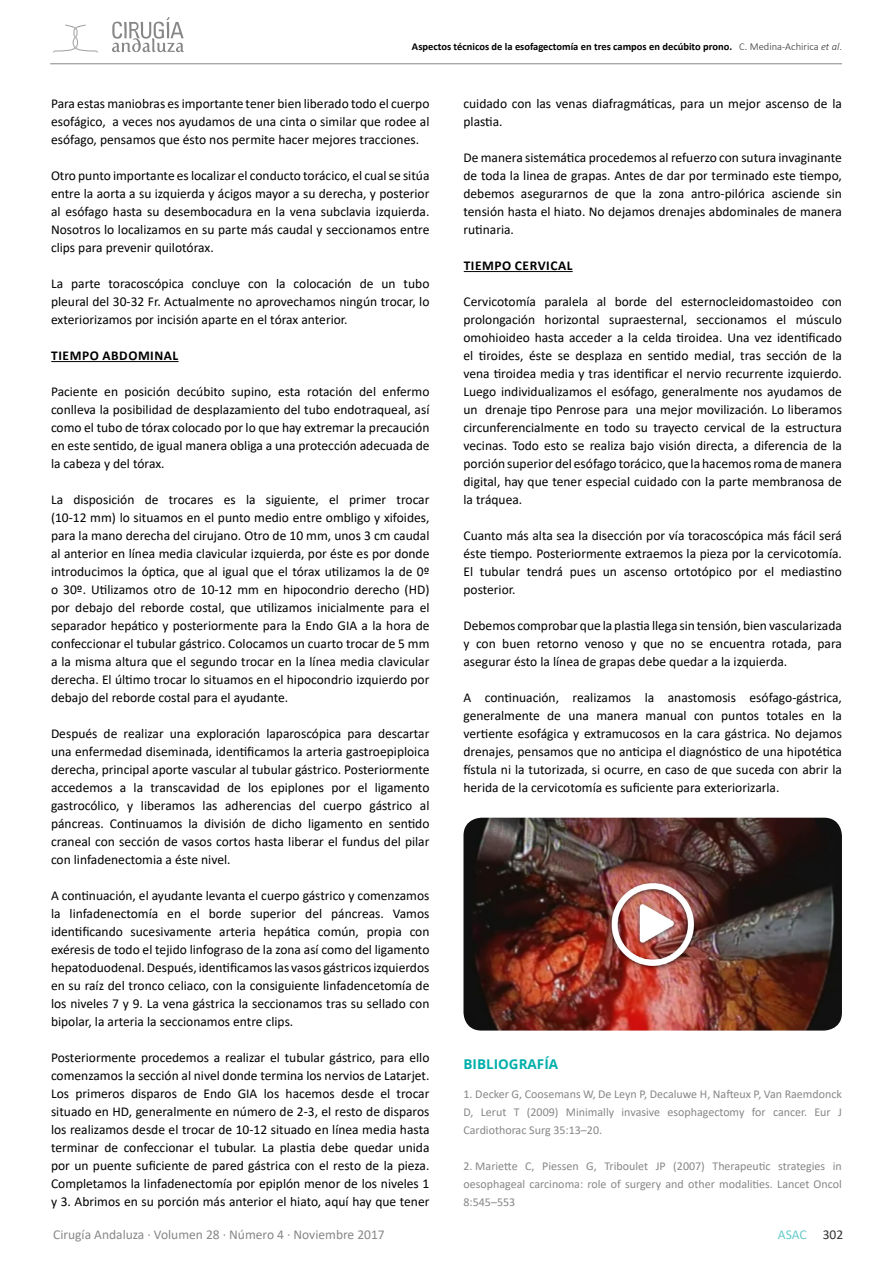
<style>
.page{position:relative;width:893px;height:1263px;background:#fff}
.page>*{position:absolute;margin:0;border:0;box-sizing:border-box;transform-origin:0 0}
.t1{font:13.5px/18px "Calibri";color:#000;text-align:justify}
.t2{font:13.5px "Calibri";color:#878787}
.t3{font:700 13.5px "Calibri";letter-spacing:.04em;color:#000}
.t4{font:700 13.5px "Open Sans";color:#00afaa}
.t5{font:13.5px "Calibri";color:#65cbc9}
.t6{font:12px/18px "Calibri";color:#878787;text-align:justify}
.t7{font:700 10.5px "Calibri";color:#000}
.s1{font-weight:300;color:#333}
.s2{font-weight:300;font-style:italic;color:#333}
.s3{color:#333}
</style>
<div class="page">
<svg style="left:53px;top:24px;width:45px;height:29px"></svg>
<svg style="left:112px;top:17px;width:72px;height:35px"></svg>
<hr style="left:50px;top:64px;width:792px;height:1px;background:#878787">
<hr style="left:51px;top:361px;width:128px;height:1px;background:#000">
<hr style="left:464px;top:271px;width:109px;height:1px;background:#000">
<img style="left:463px;top:818px;width:379px;height:212px">
<p class="t7" style="left:412px;top:39px;width:431px">Aspectos técnicos de la esofagectomía en tres campos en decúbito prono. <span class="s1">C. Medina-Achirica</span> <span class="s2">et al</span><span class="s1">.</span></p>
<p class="t1" style="left:51px;top:94px;width:380px">Para estas maniobras es importante tener bien liberado todo el cuerpo esofágico, a veces nos ayudamos de una cinta o similar que rodee al esófago, pensamos que ésto nos permite hacer mejores tracciones.</p>
<p class="t1" style="left:51px;top:166px;width:380px">Otro punto importante es localizar el conducto torácico, el cual se sitúa entre la aorta a su izquierda y ácigos mayor a su derecha, y posterior al esófago hasta su desembocadura en la vena subclavia izquierda.<br>Nosotros lo localizamos en su parte más caudal y seccionamos entre clips para prevenir quilotórax.</p>
<p class="t1" style="left:51px;top:274px;width:380px">La parte toracoscópica concluye con la colocación de un tubo pleural del 30-32 Fr. Actualmente no aprovechamos ningún trocar, lo exteriorizamos por incisión aparte en el tórax anterior.</p>
<p class="t3" style="left:51px;top:346px;width:128px">TIEMPO ABDOMINAL</p>
<p class="t1" style="left:51px;top:382px;width:380px">Paciente en posición decúbito supino, esta rotación del enfermo conlleva la posibilidad de desplazamiento del tubo endotraqueal, así como el tubo de tórax colocado por lo que hay extremar la precaución en este sentido, de igual manera obliga a una protección adecuada de la cabeza y del tórax.</p>
<p class="t1" style="left:51px;top:490px;width:380px">La disposición de trocares es la siguiente, el primer trocar (10-12 mm) lo situamos en el punto medio entre ombligo y xifoides, para la mano derecha del cirujano. Otro de 10 mm, unos 3 cm caudal al anterior en línea media clavicular izquierda, por éste es por donde introducimos la óptica, que al igual que el tórax utilizamos la de 0º o 30º. Utilizamos otro de 10-12 mm en hipocondrio derecho (HD) por debajo del reborde costal, que utilizamos inicialmente para el separador hepático y posteriormente para la Endo GIA a la hora de confeccionar el tubular gástrico. Colocamos un cuarto trocar de 5 mm a la misma altura que el segundo trocar en la línea media clavicular derecha. El último trocar lo situamos en el hipocondrio izquierdo por debajo del reborde costal para el ayudante.</p>
<p class="t1" style="left:51px;top:724px;width:380px">Después de realizar una exploración laparoscópica para descartar una enfermedad diseminada, identificamos la arteria gastroepiploica derecha, principal aporte vascular al tubular gástrico. Posteriormente accedemos a la transcavidad de los epiplones por el ligamento gastrocólico, y liberamos las adherencias del cuerpo gástrico al páncreas. Continuamos la división de dicho ligamento en sentido craneal con sección de vasos cortos hasta liberar el fundus del pilar con linfadenectomia a éste nivel.</p>
<p class="t1" style="left:51px;top:886px;width:380px">A continuación, el ayudante levanta el cuerpo gástrico y comenzamos la linfadenectomía en el borde superior del páncreas. Vamos identificando sucesivamente arteria hepática común, propia con exéresis de todo el tejido linfograso de la zona así como del ligamento hepatoduodenal. Después, identificamos las vasos gástricos izquierdos en su raíz del tronco celiaco, con la consiguiente linfadencetomía de los niveles 7 y 9. La vena gástrica la seccionamos tras su sellado con bipolar, la arteria la seccionamos entre clips.</p>
<p class="t1" style="left:51px;top:1048px;width:380px">Posteriormente procedemos a realizar el tubular gástrico, para ello comenzamos la sección al nivel donde termina los nervios de Latarjet.<br>Los primeros disparos de Endo GIA los hacemos desde el trocar situado en HD, generalmente en número de 2-3, el resto de disparos los realizamos desde el trocar de 10-12 situado en línea media hasta terminar de confeccionar el tubular. La plastia debe quedar unida por un puente suficiente de pared gástrica con el resto de la pieza.<br>Completamos la linfadenectomía por epiplón menor de los niveles 1 y 3. Abrimos en su porción más anterior el hiato, aquí hay que tener</p>
<p class="t1" style="left:463px;top:94px;width:380px">cuidado con las venas diafragmáticas, para un mejor ascenso de la plastia.</p>
<p class="t1" style="left:463px;top:148px;width:380px">De manera sistemática procedemos al refuerzo con sutura invaginante de toda la linea de grapas. Antes de dar por terminado este tiempo, debemos asegurarnos de que la zona antro-pilórica asciende sin tensión hasta el hiato. No dejamos drenajes abdominales de manera rutinaria.</p>
<p class="t3" style="left:464px;top:256px;width:110px">TIEMPO CERVICAL</p>
<p class="t1" style="left:463px;top:292px;width:380px">Cervicotomía paralela al borde del esternocleidomastoideo con prolongación horizontal supraesternal, seccionamos el músculo omohioideo hasta acceder a la celda tiroidea. Una vez identificado el tiroides, éste se desplaza en sentido medial, tras sección de la vena tiroidea media y tras identificar el nervio recurrente izquierdo.<br>Luego individualizamos el esófago, generalmente nos ayudamos de un drenaje tipo Penrose para una mejor movilización. Lo liberamos circunferencialmente en todo su trayecto cervical de la estructura vecinas. Todo esto se realiza bajo visión directa, a diferencia de la porción superior del esófago torácico, que la hacemos roma de manera digital, hay que tener especial cuidado con la parte membranosa de la tráquea.</p>
<p class="t1" style="left:463px;top:526px;width:380px">Cuanto más alta sea la disección por vía toracoscópica más fácil será éste tiempo. Posteriormente extraemos la pieza por la cervicotomía.<br>El tubular tendrá pues un ascenso ortotópico por el mediastino posterior.</p>
<p class="t1" style="left:463px;top:616px;width:380px">Debemos comprobar que la plastia llega sin tensión, bien vascularizada y con buen retorno venoso y que no se encuentra rotada, para asegurar ésto la línea de grapas debe quedar a la izquierda.</p>
<p class="t1" style="left:463px;top:688px;width:380px">A continuación, realizamos la anastomosis esófago-gástrica, generalmente de una manera manual con puntos totales en la vertiente esofágica y extramucosos en la cara gástrica. No dejamos drenajes, pensamos que no anticipa el diagnóstico de una hipotética fístula ni la tutorizada, si ocurre, en caso de que suceda con abrir la herida de la cervicotomía es suficiente para exteriorizarla.</p>
<p class="t4" style="left:463px;top:1054px;width:96px">BIBLIOGRAFÍA</p>
<p class="t6" style="left:463px;top:1085px;width:380px">1. Decker G, Coosemans W, De Leyn P, Decaluwe H, Nafteux P, Van Raemdonck D, Lerut T (2009) Minimally invasive esophagectomy for cancer. Eur J Cardiothorac Surg 35:13–20.</p>
<p class="t6" style="left:463px;top:1157px;width:380px">2. Mariette C, Piessen G, Triboulet JP (2007) Therapeutic strategies in oesophageal carcinoma: role of surgery and other modalities. Lancet Oncol 8:545–553</p>
<p class="t2" style="left:53px;top:1225px;width:333px">Cirugía Andaluza · Volumen 28 · Número 4 · Noviembre 2017</p>
<p class="t5" style="left:778px;top:1225px;width:67px">ASAC <span class="s3">302</span></p>
</div>
